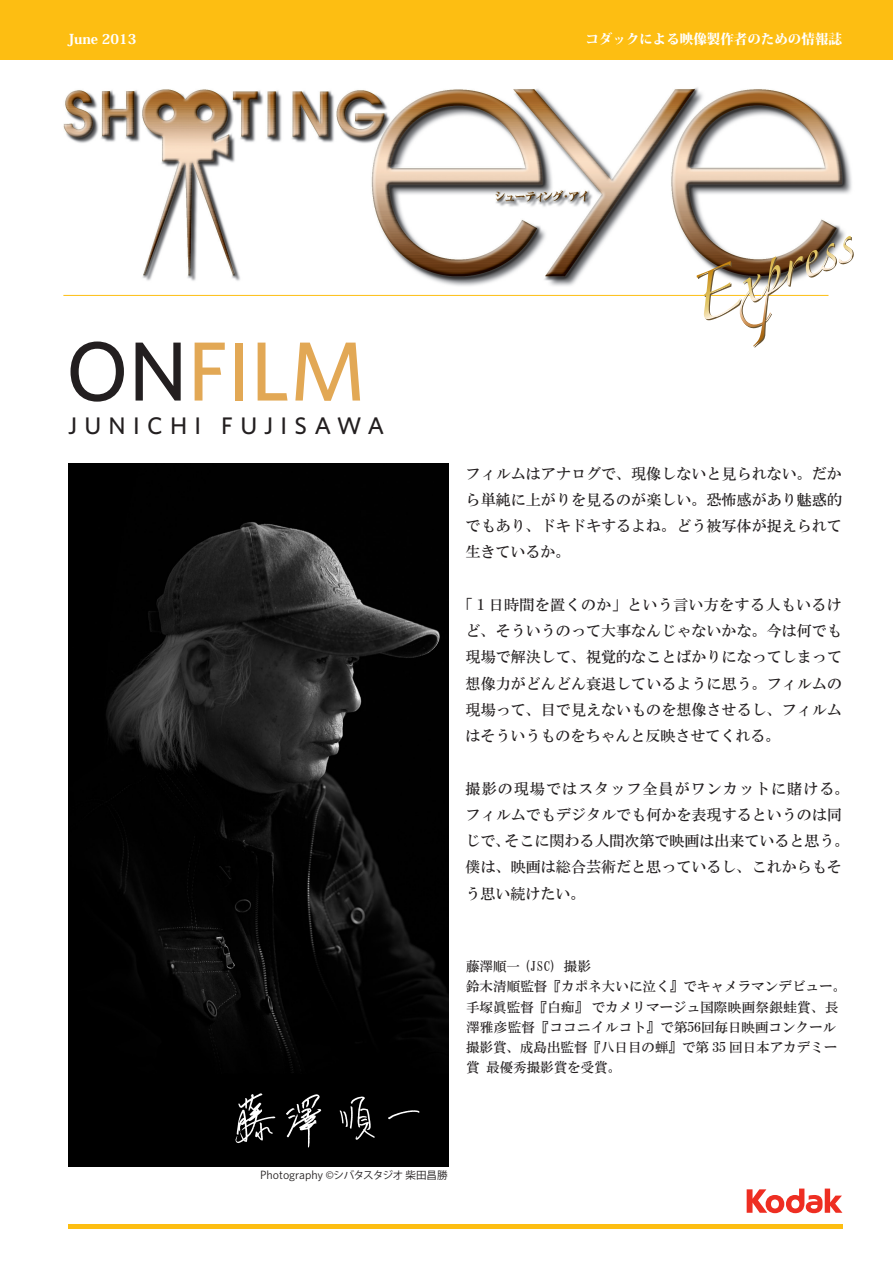
<style>
.page{position:relative;width:893px;height:1263px;background:#fff}
.page>*{position:absolute;margin:0;border:0;box-sizing:border-box;transform-origin:0 0}
.t1{font:500 84px "Whitney K";color:#e2a855}
.t2{font:500 24px "Whitney K";letter-spacing:.3em;color:#231f20}
.t3{font:15px/26.2px "HG Mincho B";letter-spacing:.005em;color:#231f20;text-align:justify}
.t4{font:15px "HG Mincho B";letter-spacing:.07em;color:#231f20}
.t5{font:13.5px "HG Mincho B";letter-spacing:.005em;color:#231f20}
.t6{font:800 13.5px "Koz Min Pro";color:#fff}
.t7{font:12px "Whitney K";color:#231f20}
.t8{font:10.5px "Koz Go Std";letter-spacing:-.025em;color:#231f20}
.s1{color:#231f20}
</style>
<div class="page">
<img style="left:63px;top:87px;width:789px;height:208px">
<hr style="left:63px;top:295px;width:765px;height:1px;background:#fdbe12">
<svg style="left:698px;top:236px;width:156px;height:112px"></svg>
<div style="left:0;top:0;width:893px;height:60px;background:#fdbe12"></div>
<div style="left:68px;top:1224px;width:774px;height:5px;background:#fdbe12"></div>
<svg style="left:747px;top:1188px;width:95px;height:25px"></svg>
<img style="left:68px;top:463px;width:381px;height:703px">
<img style="left:217px;top:1084px;width:214px;height:74px">
<p class="t6" style="left:68px;top:29px;width:70px">June 2013</p>
<p class="t6" style="left:585px;top:29px;width:258px">コダックによる映像製作者のための情報誌</p>
<p class="t1" style="left:66px;top:316px;width:301px"><span class="s1">ON</span>FILM</p>
<p class="t2" style="left:221px;top:410px;width:165px">FUJISAWA</p>
<p class="t2" style="left:68px;top:410px;width:135px">JUNICHI</p>
<p class="t3" style="left:466px;top:460px;width:378px">フィルムはアナログで、現像しないと見られない。だから単純に上がりを見るのが楽しい。恐怖感があり魅惑的でもあり、ドキドキするよね。どう被写体が捉えられて生きているか。</p>
<p class="t3" style="left:466px;top:591px;width:378px;text-indent:-8px">「１日時間を置くのか」という言い方をする人もいるけど、そういうのって大事なんじゃないかな。今は何でも現場で解決して、視覚的なことばかりになってしまって想像力がどんどん衰退しているように思う。フィルムの現場って、目で見えないものを想像させるし、フィルムはそういうものをちゃんと反映させてくれる。</p>
<p class="t4" style="left:466px;top:780px;width:385px">撮影の現場ではスタッフ全員がワンカットに賭ける。</p>
<p class="t3" style="left:466px;top:801px;width:378px">フィルムでもデジタルでも何かを表現するというのは同</p>
<p class="t3" style="left:504px;top:827px;width:346px">そこに関わる人間次第で映画は出来ていると思う。</p>
<p class="t3" style="left:466px;top:827px;width:378px;text-align:left">じで、<br>僕は、映画は総合芸術だと思っているし、これからもそう思い続けたい。</p>
<p class="t5" style="left:466px;top:959px;width:93px">藤澤順一 (JSC)</p>
<p class="t5" style="left:466px;top:979px;width:382px">鈴木清順監督『カポネ大いに泣く』でキャメラマンデビュー。</p>
<p class="t5" style="left:466px;top:1000px;width:374px">手塚眞監督『白痴』でカメリマージュ国際映画祭銀蛙賞、長</p>
<p class="t5" style="left:466px;top:1020px;width:371px">澤雅彦監督『ココニイルコト』で第56回毎日映画コンクール</p>
<p class="t5" style="left:466px;top:1040px;width:373px">撮影賞、成島出監督『八日目の蝉』で第 35 回日本アカデミー</p>
<p class="t5" style="left:486px;top:1060px;width:136px">最優秀撮影賞を受賞。</p>
<p class="t5" style="left:564px;top:959px;width:28px">撮影</p>
<p class="t5" style="left:466px;top:1060px;width:15px">賞</p>
<p class="t8" style="left:326px;top:1168px;width:123px">©シバタスタジオ柴田昌勝</p>
<p class="t7" style="left:260px;top:1166px;width:65px">Photography</p>
</div>
